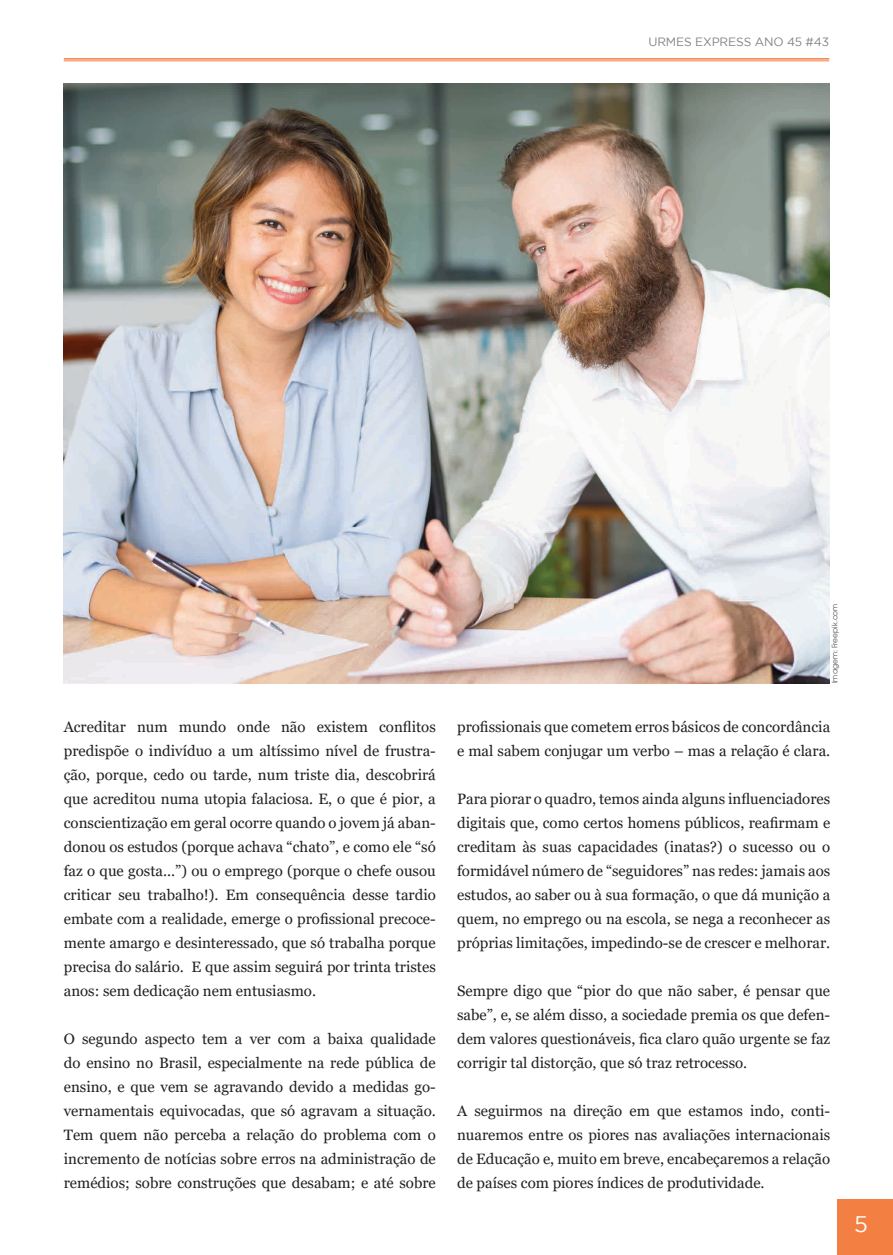
<style>
.page{position:relative;width:893px;height:1255px;background:#fff}
.page>*{position:absolute;margin:0;border:0;box-sizing:border-box;transform-origin:0 0}
.t1{font:22.5px "Gotham";color:#fff}
.t2{font:15px/24px "Georgia";color:#231f20;text-align:justify}
.t3{font:12px "Gotham";letter-spacing:-.01em;color:#808285}
.t4{font:7.5px "Te X Gyre Adventor";color:#57585a}
</style>
<div class="page">
<div style="left:838px;top:1199px;width:55px;height:55px;background:#f47f42"></div>
<hr style="left:64px;top:58px;width:765px;height:2px;background:#f47f42">
<hr style="left:64px;top:61px;width:765px;height:1px;background:#f47f42">
<img style="left:64px;top:84px;width:765px;height:599px">
<p class="t3" style="left:648px;top:35px;width:182px">URMES EXPRESS ANO 45 #43</p>
<p class="t2" style="left:64px;top:715px;width:374px">Acreditar num mundo onde não existem conflitos predispõe o indivíduo a um altíssimo nível de frustra&shy;ção, porque, cedo ou tarde, num triste dia, descobrirá que acreditou numa utopia falaciosa. E, o que é pior, a conscientização em geral ocorre quando o jovem já aban&shy;donou os estudos (porque achava “chato”, e como ele “só faz o que gosta...”) ou o emprego (porque o chefe ousou criticar seu trabalho!). Em consequência desse tardio embate com a realidade, emerge o profissional precoce&shy;mente amargo e desinteressado, que só trabalha porque precisa do salário. E que assim seguirá por trinta tristes anos: sem dedicação nem entusiasmo.</p>
<p class="t2" style="left:64px;top:1027px;width:374px">O segundo aspecto tem a ver com a baixa qualidade do ensino no Brasil, especialmente na rede pública de ensino, e que vem se agravando devido a medidas go&shy;vernamentais equivocadas, que só agravam a situação.<br>Tem quem não perceba a relação do problema com o incremento de notícias sobre erros na administração de remédios; sobre construções que desabam; e até sobre</p>
<p class="t4" style="left:829px;top:683px;width:81px;rotate:-90deg">Imagem: Freepik.com</p>
<p class="t2" style="left:457px;top:715px;width:375px">profissionais que cometem erros básicos de concordância e mal sabem conjugar um verbo – mas a relação é clara.</p>
<p class="t2" style="left:457px;top:787px;width:375px">Para piorar o quadro, temos ainda alguns influenciadores digitais que, como certos homens públicos, reafirmam e creditam às suas capacidades (inatas?) o sucesso ou o formidável número de “seguidores” nas redes: jamais aos estudos, ao saber ou à sua formação, o que dá munição a quem, no emprego ou na escola, se nega a reconhecer as próprias limitações, impedindo-se de crescer e melhorar.</p>
<p class="t2" style="left:457px;top:979px;width:375px">Sempre digo que “pior do que não saber, é pensar que sabe”, e, se além disso, a sociedade premia os que defen&shy;dem valores questionáveis, fica claro quão urgente se faz corrigir tal distorção, que só traz retrocesso.</p>
<p class="t2" style="left:457px;top:1099px;width:375px">A seguirmos na direção em que estamos indo, conti&shy;nuaremos entre os piores nas avaliações internacionais de Educação e, muito em breve, encabeçaremos a relação de países com piores índices de produtividade.</p>
<h1 class="t1" style="left:854px;top:1211px;width:15px">5</h1>
</div>
